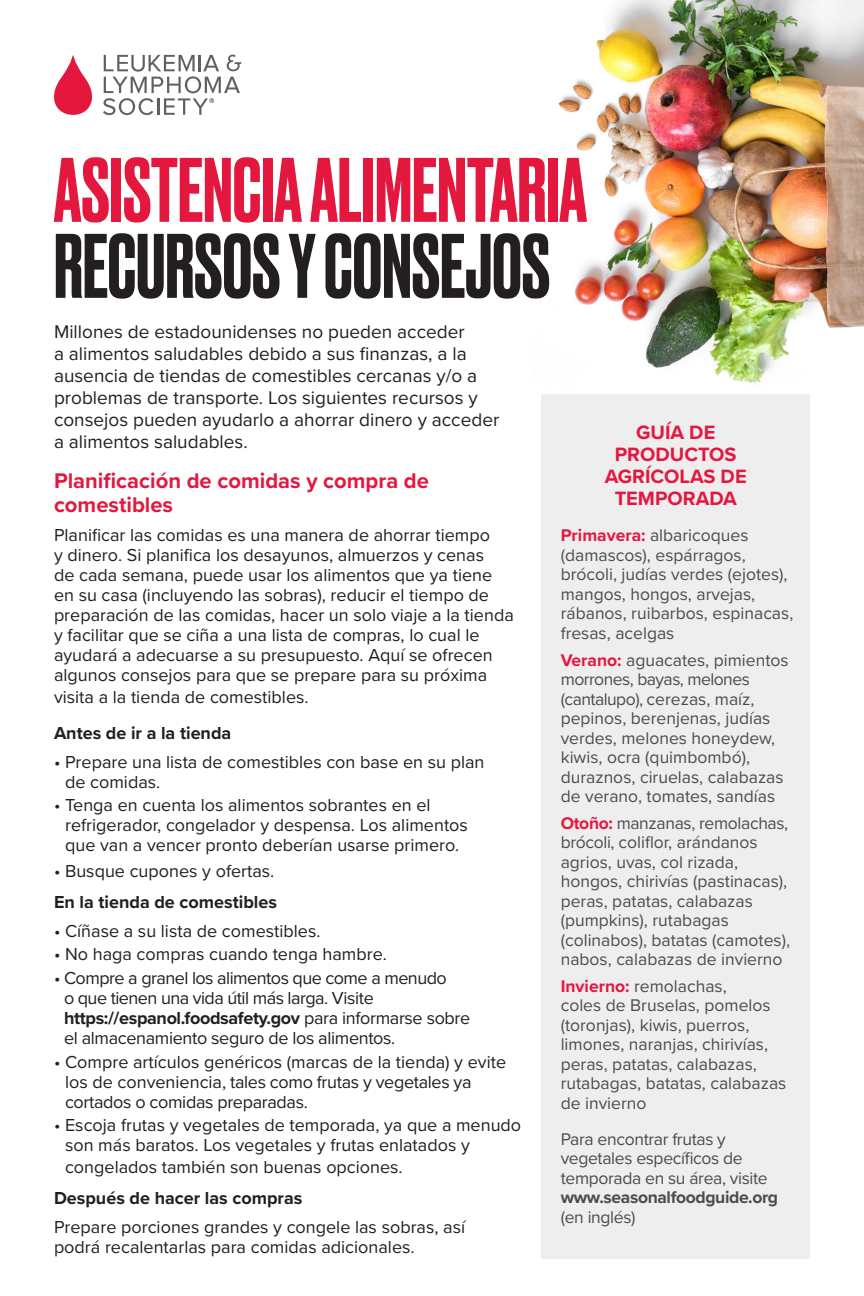
<style>
.page{position:relative;width:864px;height:1296px;background:#fff}
.page>*{position:absolute;margin:0;border:0;box-sizing:border-box;transform-origin:0 0}
.t1{font:500 86px/76px "Druk";color:#e4183e}
.t2{font:700 22px/24px "Proxima Nova";color:#e4183e}
.t3{font:700 20px/22px "Proxima Nova";color:#e4183e;text-align:center}
.t4{font:19px/22px "Proxima Nova";color:#231f20}
.t5{font:18px/20px "Proxima Nova";color:#231f20}
.t6{font:18px/20px "Proxima Nova";letter-spacing:-.03em;color:#231f20}
.t7{font:700 18px "Proxima Nova";color:#231f20}
.t8{font:17.6px/19.6px "Proxima Nova";color:#4b4c4d}
.t9{font:17.6px/19.6px "Proxima Nova";letter-spacing:-.02em;color:#4b4c4d}
.s1{color:#231f20}
.s2{font-weight:700}
.s3{font-weight:700;color:#e4183e}
</style>
<div class="page">
<div style="left:541px;top:395px;width:269px;height:864px;background:#eeeeef"></div>
<img style="left:558px;top:0;width:306px;height:383px">
<svg style="left:54px;top:54px;width:188px;height:61px"></svg>
<p class="t1" style="left:54px;top:148px;width:534px">ASISTENCIA ALIMENTARIA<br><span class="s1">RECURSOS Y CONSEJOS</span></p>
<p class="t4" style="left:54px;top:320px;width:447px">Millones de estadounidenses no pueden acceder<br>a alimentos saludables debido a sus finanzas, a la ausencia de tiendas de comestibles cercanas y/o a problemas de transporte. Los siguientes recursos y consejos pueden ayudarlo a ahorrar dinero y acceder a alimentos saludables.</p>
<p class="t2" style="left:54px;top:468px;width:377px">Planificación de comidas y compra de comestibles</p>
<p class="t5" style="left:54px;top:524px;width:461px">Planificar las comidas es una manera de ahorrar tiempo<br>y dinero. Si planifica los desayunos, almuerzos y cenas<br>de cada semana, puede usar los alimentos que ya tiene en su casa (incluyendo las sobras), reducir el tiempo de preparación de las comidas, hacer un solo viaje a la tienda y facilitar que se ciña a una lista de compras, lo cual le ayudará a adecuarse a su presupuesto. Aquí se ofrecen algunos consejos para que se prepare para su próxima</p>
<p class="t5" style="left:54px;top:686px;width:256px">visita a la tienda de comestibles.</p>
<p class="t7" style="left:54px;top:719px;width:179px">Antes de ir a la tienda</p>
<p class="t5" style="left:65px;top:751px;width:421px;text-indent:-11px">• Prepare una lista de comestibles con base en su plan de comidas.</p>
<p class="t5" style="left:65px;top:794px;width:404px;text-indent:-11px">• Tenga en cuenta los alimentos sobrantes en el refrigerador, congelador y despensa. Los alimentos que van a vencer pronto deberían usarse primero.</p>
<p class="t5" style="left:54px;top:860px;width:222px">• Busque cupones y ofertas.</p>
<p class="t7" style="left:54px;top:888px;width:224px">En la tienda de comestibles</p>
<p class="t5" style="left:54px;top:920px;width:268px">• Cíñase a su lista de comestibles.</p>
<p class="t5" style="left:54px;top:944px;width:334px">• No haga compras cuando tenga hambre.</p>
<p class="t6" style="left:64px;top:967px;width:408px;text-indent:-10px">• Compre a granel los alimentos que come a menudo<br>o que tienen una vida útil más larga. Visite <span class="s2">https://espanol.foodsafety.gov</span> para informarse sobre el almacenamiento seguro de los alimentos.</p>
<p class="t5" style="left:65px;top:1051px;width:443px;text-indent:-11px">• Compre artículos genéricos (marcas de la tienda) y evite los de conveniencia, tales como frutas y vegetales ya cortados o comidas preparadas.</p>
<p class="t5" style="left:65px;top:1114px;width:458px;text-indent:-11px">• Escoja frutas y vegetales de temporada, ya que a menudo son más baratos. Los vegetales y frutas enlatados y</p>
<p class="t5" style="left:65px;top:1156px;width:339px">congelados también son buenas opciones.</p>
<p class="t7" style="left:54px;top:1185px;width:250px">Después de hacer las compras</p>
<p class="t5" style="left:54px;top:1216px;width:413px">Prepare porciones grandes y congele las sobras, así podrá recalentarlas para comidas adicionales.</p>
<p class="t3" style="left:605px;top:421px;width:143px">GUÍA DE<br>PRODUCTOS<br>AGRÍCOLAS DE<br>TEMPORADA</p>
<p class="t8" style="left:561px;top:525px;width:234px"><span class="s3">Primavera:</span> albaricoques (damascos), espárragos, brócoli, judías verdes (ejotes), mangos, hongos, arvejas, rábanos, ruibarbos, espinacas, fresas, acelgas</p>
<p class="t8" style="left:561px;top:649px;width:229px"><span class="s3">Verano:</span> aguacates, pimientos morrones, bayas, melones (cantalupo), cerezas, maíz, pepinos, berenjenas, judías verdes, melones honeydew, kiwis, ocra (quimbombó), duraznos, ciruelas, calabazas de verano, tomates, sandías</p>
<p class="t8" style="left:561px;top:812px;width:231px"><span class="s3">Otoño:</span> manzanas, remolachas, brócoli, coliflor, arándanos agrios, uvas, col rizada, hongos, chirivías (pastinacas), peras, patatas, calabazas (pumpkins), rutabagas (colinabos), batatas (camotes), nabos, calabazas de invierno</p>
<p class="t8" style="left:561px;top:975px;width:227px"><span class="s3">Invierno:</span> remolachas,<br>coles de Bruselas, pomelos (toronjas), kiwis, puerros, limones, naranjas, chirivías, peras, patatas, calabazas, rutabagas, batatas, calabazas de invierno</p>
<p class="t9" style="left:561px;top:1128px;width:219px">Para encontrar frutas y vegetales específicos de temporada en su área, visite <span class="s2">www.seasonalfoodguide.org </span>(en inglés)</p>
</div>
